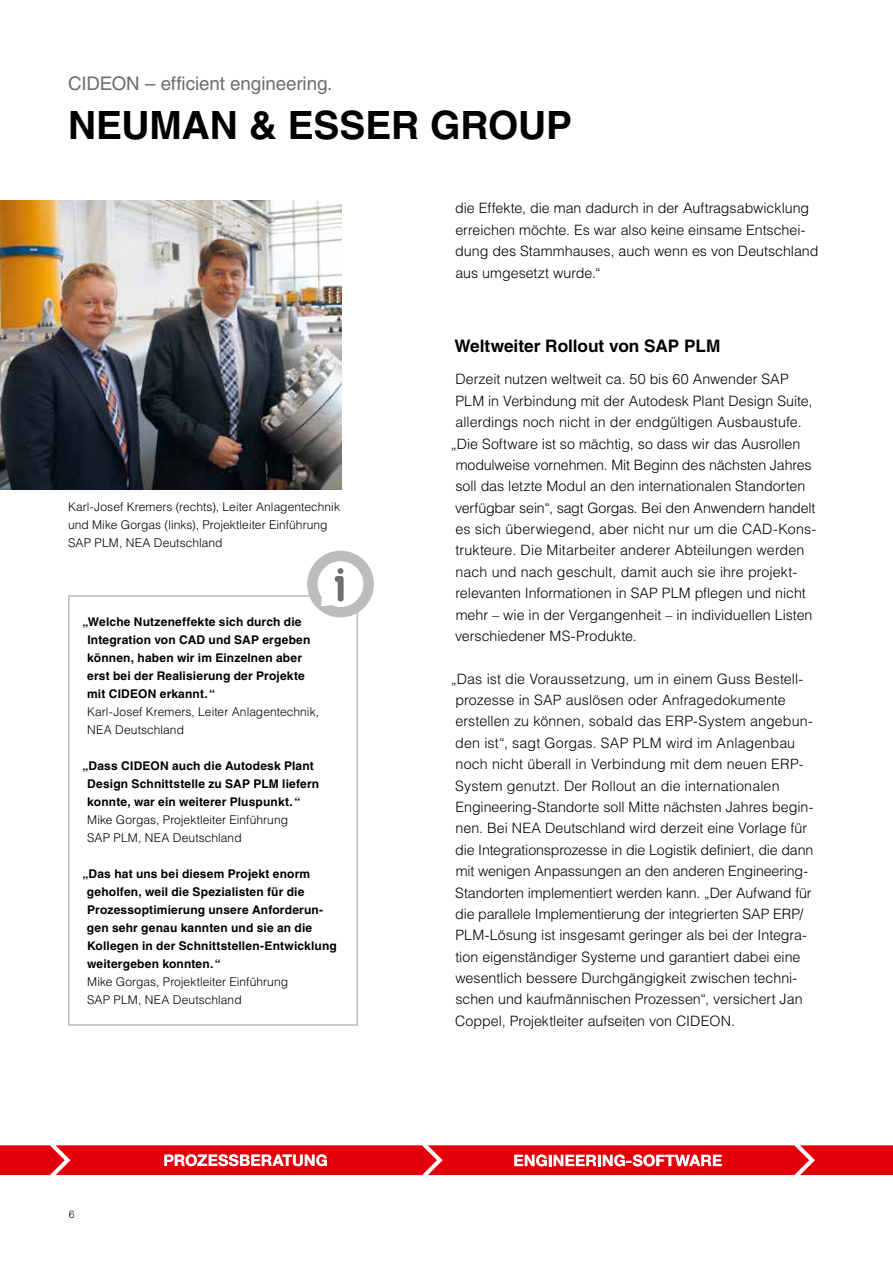
<style>
.page{position:relative;width:893px;height:1263px;background:#fff}
.page>*{position:absolute;margin:0;border:0;box-sizing:border-box;transform-origin:0 0}
.t1{font:700 39px "Helvetica LT Std";letter-spacing:-.005em;color:#000}
.t2{font:18.75px "Helvetica LT Std";letter-spacing:-.005em;color:#6e6e6e}
.t3{font:700 17.25px "Helvetica LT Std";color:#000}
.t4{font:700 15.75px "Helvetica Neue LTW1 G";letter-spacing:.015em;color:#fff}
.t5{font:300 14.25px/21.3px "Helvetica LT Std";color:#000}
.t6{font:700 12px/18px "Helvetica LT Std";letter-spacing:.015em;color:#000}
.t7{font:300 12px/18px "Helvetica LT Std";letter-spacing:.005em;color:#000}
.t8{font:300 10.5px "Helvetica LT Std";color:#000}
</style>
<div class="page">
<svg style="left:0;top:1145px;width:893px;height:30px;background:#e51b25"></svg>
<div style="left:68px;top:595px;width:290px;height:431px;border:2px solid #bbbcbc"></div>
<svg style="left:312px;top:556px;width:57px;height:56px"></svg>
<div style="left:307px;top:551px;width:67px;height:66px;border:10px solid #bbbcbc;border-radius:50%"></div>
<svg style="left:321px;top:568px;width:23px;height:38px"></svg>
<img style="left:0;top:201px;width:341px;height:288px">
<h2 class="t2" style="left:68px;top:73px;width:266px">CIDEON – efficient engineering.</h2>
<h1 class="t1" style="left:68px;top:101px;width:506px">NEUMAN &amp; ESSER GROUP</h1>
<p class="t7" style="left:68px;top:497px;width:273px">Karl-Josef Kremers (rechts), Leiter Anlagentechnik und Mike Gorgas (links), Projektleiter Einführung<br>SAP PLM, NEA Deutschland</p>
<p class="t6" style="left:87px;top:612px;width:225px;text-indent:-5px">„Welche Nutzeneffekte sich durch die Integration von CAD und SAP ergeben können, haben wir im Einzelnen aber erst bei der Realisierung der Projekte mit CIDEON erkannt.“</p>
<p class="t7" style="left:87px;top:702px;width:234px">Karl-Josef Kremers, Leiter Anlagentechnik,<br>NEA Deutschland</p>
<p class="t6" style="left:87px;top:756px;width:234px;text-indent:-5px">„Dass CIDEON auch die Autodesk Plant<br>Design Schnittstelle zu SAP PLM liefern konnte, war ein weiterer Pluspunkt.“</p>
<p class="t7" style="left:87px;top:810px;width:202px">Mike Gorgas, Projektleiter Einführung<br>SAP PLM, NEA Deutschland</p>
<p class="t6" style="left:87px;top:864px;width:251px;text-indent:-5px">„Das hat uns bei diesem Projekt enorm geholfen, weil die Spezialisten für die Prozessoptimierung unsere Anforderun&shy;gen sehr genau kannten und sie an die Kollegen in der Schnittstellen-Entwicklung weitergeben konnten.“</p>
<p class="t7" style="left:87px;top:972px;width:202px">Mike Gorgas, Projektleiter Einführung<br>SAP PLM, NEA Deutschland</p>
<p class="t5" style="left:455px;top:198px;width:365px">die Effekte, die man dadurch in der Auftragsabwicklung erreichen möchte. Es war also keine einsame Entschei&shy;dung des Stammhauses, auch wenn es von Deutschland aus umgesetzt wurde.“</p>
<p class="t3" style="left:454px;top:336px;width:267px">Weltweiter Rollout von SAP PLM</p>
<p class="t5" style="left:455px;top:369px;width:335px">Derzeit nutzen weltweit ca. 50 bis 60 Anwender SAP</p>
<p class="t5" style="left:455px;top:390px;width:359px">PLM in Verbindung mit der Autodesk Plant Design Suite,</p>
<p class="t5" style="left:455px;top:411px;width:348px">allerdings noch nicht in der endgültigen Ausbaustufe.</p>
<p class="t5" style="left:451px;top:433px;width:351px">„Die Software ist so mächtig, so dass wir das Ausrollen</p>
<p class="t5" style="left:456px;top:454px;width:358px">modulweise vornehmen. Mit Beginn des nächsten Jahres</p>
<p class="t5" style="left:455px;top:475px;width:351px">soll das letzte Modul an den internationalen Standorten</p>
<p class="t5" style="left:455px;top:497px;width:362px">verfügbar sein“, sagt Gorgas. Bei den Anwendern handelt</p>
<p class="t5" style="left:455px;top:518px;width:361px">es sich überwiegend, aber nicht nur um die CAD-Kons-</p>
<p class="t5" style="left:455px;top:540px;width:351px">trukteure. Die Mitarbeiter anderer Abteilungen werden</p>
<p class="t5" style="left:456px;top:561px;width:342px">nach und nach geschult, damit auch sie ihre projekt-</p>
<p class="t5" style="left:455px;top:582px;width:352px">relevanten Informationen in SAP PLM pflegen und nicht</p>
<p class="t5" style="left:456px;top:604px;width:358px">mehr – wie in der Vergangenheit – in individuellen Listen</p>
<p class="t5" style="left:455px;top:625px;width:183px">verschiedener MS-Produkte.</p>
<p class="t5" style="left:451px;top:668px;width:364px">„Das ist die Voraussetzung, um in einem Guss Bestell&shy;prozesse in SAP auslösen oder Anfragedokumente erstellen zu können, sobald das ERP-System angebun&shy;den ist“, sagt Gorgas. SAP PLM wird im Anlagenbau noch nicht überall in Verbindung mit dem neuen ERP-System genutzt. Der Rollout an die internationalen Engineering-Standorte soll Mitte nächsten Jahres begin&shy;nen. Bei NEA Deutschland wird derzeit eine Vorlage für die Integrationsprozesse in die Logistik definiert, die dann mit wenigen Anpassungen an den anderen Engineering-Standorten implementiert werden kann. „Der Aufwand für die parallele Implementierung der integrierten SAP ERP/ PLM-Lösung ist insgesamt geringer als bei der Integra&shy;tion eigenständiger Systeme und garantiert dabei eine wesentlich bessere Durchgängigkeit zwischen techni&shy;schen und kaufmännischen Prozessen“, versichert Jan Coppel, Projektleiter aufseiten von CIDEON.</p>
<p class="t8" style="left:69px;top:1208px;width:7px">6</p>
<p class="t4" style="left:163px;top:1150px;width:166px">PROZESSBERATUNG</p>
<p class="t4" style="left:513px;top:1151px;width:210px">ENGINEERING-SOFTWARE</p>
</div>
